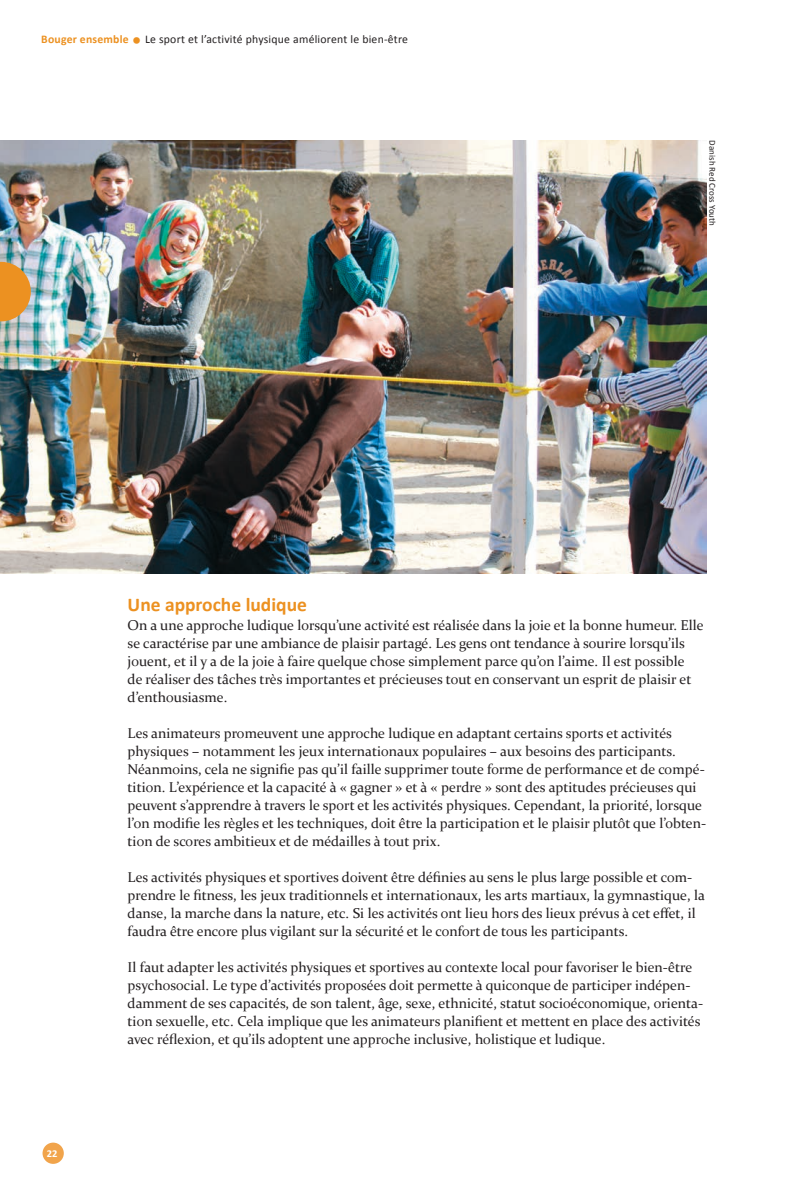
<style>
.page{position:relative;width:787px;height:1191px;background:#fff}
.page>*{position:absolute;margin:0;border:0;box-sizing:border-box;transform-origin:0 0}
.t1{font:700 19.5px "Calibri";color:#ec9121}
.t2{font:14.25px/18px "Constantia";color:#231f20}
.t3{font:11.7px "Calibri";letter-spacing:.02em;color:#231f20}
.t4{font:700 10.5px "Calibri";color:#fff}
.t5{font:9px "Calibri";color:#231f20}
.s1{font-weight:700;color:#ec9121}
.s2{font-size:21px;color:#ec9121}
</style>
<div class="page">
<div style="left:43px;top:1142px;width:21px;height:21px;background:#f1a44b;border-radius:50%"></div>
<img style="left:0;top:140px;width:706px;height:433px">
<svg style="left:0;top:262px;width:31px;height:59px;background:#e19c45"></svg>
<p class="t3" style="left:41px;top:32px;width:368px"><span class="s1">Bouger ensemble</span> <span class="s2">•</span> Le sport et l’activité physique améliorent le bien-être</p>
<p class="t5" style="left:718px;top:140px;width:87px;rotate:90deg">Danish Red Cross Youth</p>
<p class="t4" style="left:47px;top:1147px;width:12px">22</p>
<h1 class="t1" style="left:128px;top:592px;width:181px">Une approche ludique</h1>
<p class="t2" style="left:128px;top:616px;width:577px">On a une approche ludique lorsqu’une activité est réalisée dans la joie et la bonne humeur. Elle se caractérise par une ambiance de plaisir partagé. Les gens ont tendance à sourire lorsqu’ils jouent, et il y a de la joie à faire quelque chose simplement parce qu’on l’aime. Il est possible<br>de réaliser des tâches très importantes et précieuses tout en conservant un esprit de plaisir et d’enthousiasme.</p>
<p class="t2" style="left:128px;top:724px;width:580px">Les animateurs promeuvent une approche ludique en adaptant certains sports et activités physiques – notamment les jeux internationaux populaires – aux besoins des participants.<br>Néanmoins, cela ne signifie pas qu’il faille supprimer toute forme de performance et de compé&shy;tition. L’expérience et la capacité à « gagner » et à « perdre » sont des aptitudes précieuses qui peuvent s’apprendre à travers le sport et les activités physiques. Cependant, la priorité, lorsque l’on modifie les règles et les techniques, doit être la participation et le plaisir plutôt que l’obten&shy;tion de scores ambitieux et de médailles à tout prix.</p>
<p class="t2" style="left:128px;top:867px;width:579px">Les activités physiques et sportives doivent être définies au sens le plus large possible et com&shy;prendre le fitness, les jeux traditionnels et internationaux, les arts martiaux, la gymnastique, la danse, la marche dans la nature, etc. Si les activités ont lieu hors des lieux prévus à cet effet, il faudra être encore plus vigilant sur la sécurité et le confort de tous les participants.</p>
<p class="t2" style="left:128px;top:957px;width:577px">Il faut adapter les activités physiques et sportives au contexte local pour favoriser le bien-être psychosocial. Le type d’activités proposées doit permette à quiconque de participer indépen&shy;damment de ses capacités, de son talent, âge, sexe, ethnicité, statut socioéconomique, orienta&shy;tion sexuelle, etc. Cela implique que les animateurs planifient et mettent en place des activités avec réflexion, et qu’ils adoptent une approche inclusive, holistique et ludique.</p>
</div>
